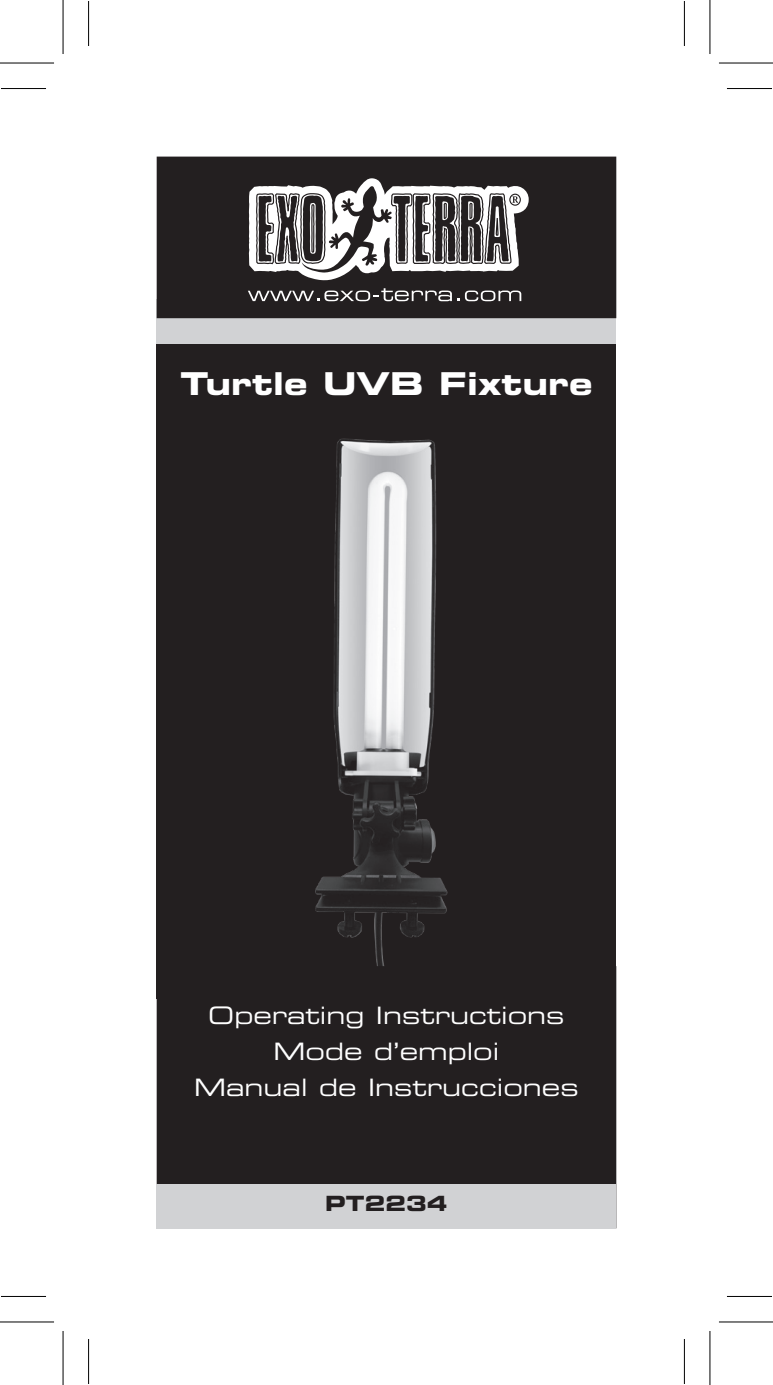
<style>
.page{position:relative;width:773px;height:1385px;background:#fff}
.page>*{position:absolute;margin:0;border:0;box-sizing:border-box;transform-origin:0 0}
.t1{font:31.5px "Eurostile LT Std Bold Ex 2";color:#fff}
.t2{font:24px/36px "Eurostile LT Std Ex 2";color:#fff;text-align:center}
.t3{font:21px "Eurostile LT Std Bold Ex 2";color:#231f20}
</style>
<div class="page">
<div style="left:157px;top:328px;width:459px;height:670px;background:#231f20"></div>
<img style="left:315px;top:438px;width:133px;height:528px">
<div style="left:157px;top:300px;width:459px;height:44px;background:#d1d2d4"></div>
<div style="left:158px;top:158px;width:456px;height:159px;background:#231f20"></div>
<div style="left:157px;top:157px;width:459px;height:161px;border:3px solid #231f20"></div>
<div style="left:158px;top:967px;width:456px;height:260px;background:#231f20"></div>
<div style="left:157px;top:966px;width:459px;height:262px;border:3px solid #231f20"></div>
<svg style="left:249px;top:178px;width:279px;height:102px"></svg>
<svg style="left:248px;top:288px;width:273px;height:13px"></svg>
<div style="left:157px;top:1184px;width:459px;height:44px;background:#d1d2d4"></div>
<svg style="left:684px;top:1px;width:1px;height:45px"></svg>
<svg style="left:684px;top:1339px;width:1px;height:45px"></svg>
<hr style="left:1px;top:88px;width:45px;height:1px;background:#000">
<hr style="left:726px;top:88px;width:45px;height:1px;background:#000">
<hr style="left:1px;top:1296px;width:45px;height:1px;background:#000">
<hr style="left:726px;top:1296px;width:45px;height:1px;background:#000">
<hr style="left:88px;top:1px;width:1px;height:45px;background:#000">
<hr style="left:88px;top:1339px;width:1px;height:45px;background:#000">
<hr style="left:683px;top:1px;width:1px;height:45px;background:#000">
<hr style="left:683px;top:1339px;width:1px;height:45px;background:#000">
<svg style="left:710px;top:0;width:1px;height:54px"></svg>
<svg style="left:710px;top:1331px;width:1px;height:54px"></svg>
<hr style="left:0;top:62px;width:54px;height:2px;background:#000">
<hr style="left:718px;top:62px;width:54px;height:2px;background:#000">
<hr style="left:0;top:1321px;width:54px;height:1px;background:#000">
<hr style="left:718px;top:1321px;width:54px;height:1px;background:#000">
<hr style="left:62px;top:0;width:2px;height:54px;background:#000">
<hr style="left:62px;top:1331px;width:2px;height:54px;background:#000">
<hr style="left:709px;top:0;width:1px;height:54px;background:#000">
<hr style="left:709px;top:1331px;width:1px;height:54px;background:#000">
<h1 class="t1" style="left:180px;top:362px;width:413px">Turtle UVB Fixture</h1>
<p class="t2" style="left:194px;top:996px;width:386px">Operating Instructions<br>Mode d’emploi<br>Manual de Instrucciones</p>
<p class="t3" style="left:325px;top:1189px;width:124px">PT2234</p>
</div>
